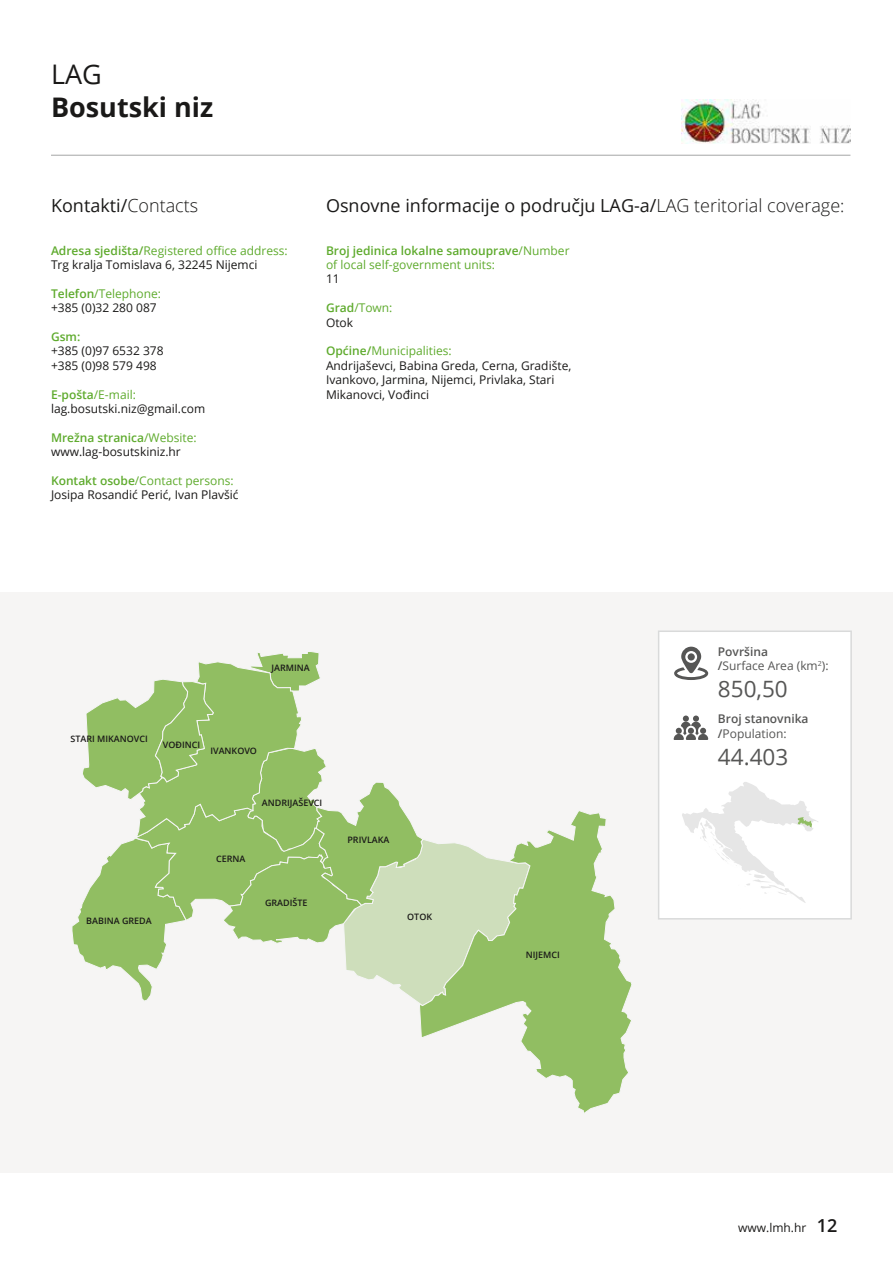
<style>
.page{position:relative;width:893px;height:1263px;background:#fff}
.page>*{position:absolute;margin:0;border:0;box-sizing:border-box;transform-origin:0 0}
.t1{font:700 27px "Open Sans";color:#1a1918}
.t2{font:27px "Open Sans";color:#1a1918}
.t3{font:22.5px "Open Sans";color:#565655}
.t4{font:18px "Open Sans";color:#1a1918}
.t5{font:12px/14.4px "Open Sans";color:#1a1918}
.t6{font:12px/14.4px "Open Sans";color:#5fab2e}
.t7{font:12px/14.4px "Open Sans";color:#565655}
.t8{font:600 12px/14.4px "Open Sans";color:#565655}
.t9{font:600 12px "Open Sans";color:#5fab2e}
.t10{font:600 8.85px "Open Sans";color:#1a1918}
.s1{font-weight:300}
.s2{font-weight:600;color:#5fab2e}
.s3{color:#5fab2e}
.s4{font-weight:600}
.s5{color:#1a1918}
.s6{font-weight:400}
.s7{font-weight:600;font-size:18px}
</style>
<div class="page">
<div style="left:0;top:592px;width:893px;height:580px;background:#f6f5f4"></div>
<img style="left:681px;top:100px;width:169px;height:44px">
<svg style="left:420px;top:811px;width:212px;height:302px"></svg>
<svg style="left:72px;top:652px;width:459px;height:354px"></svg>
<hr style="left:51px;top:155px;width:799px;height:1px;background:#a4a5a5">
<div style="left:658px;top:630px;width:194px;height:289px;background:#fff;border:2px solid #d9dada"></div>
<svg style="left:674px;top:647px;width:34px;height:33px"></svg>
<div style="left:688px;top:653px;width:7px;height:7px;background:#565655;border-radius:50%"></div>
<div style="left:683px;top:715px;width:6px;height:7px;background:#565655;border-radius:50%"></div>
<div style="left:693px;top:715px;width:6px;height:7px;background:#565655;border-radius:50%"></div>
<svg style="left:674px;top:722px;width:34px;height:18px"></svg>
<svg style="left:682px;top:782px;width:136px;height:121px"></svg>
<h1 class="t2" style="left:51px;top:56px;width:52px">LAG</h1>
<h1 class="t1" style="left:51px;top:88px;width:164px">Bosutski niz</h1>
<h3 class="t4" style="left:51px;top:193px;width:149px">Kontakti/<span class="s1">Contacts</span></h3>
<h3 class="t4" style="left:326px;top:193px;width:520px">Osnovne informacije o području LAG-a/<span class="s1">LAG teritorial coverage:</span></h3>
<p class="t5" style="left:51px;top:243px;width:238px"><span class="s2">Adresa sjedišta/</span><span class="s3">Registered office address:<br></span>Trg kralja Tomislava 6, 32245 Nijemci</p>
<p class="t5" style="left:51px;top:286px;width:112px"><span class="s2">Telefon</span><span class="s3">/Telephone: </span>+385 (0)32 280 087</p>
<p class="t9" style="left:51px;top:328px;width:31px">Gsm:</p>
<p class="t5" style="left:51px;top:343px;width:114px">+385 (0)97 6532 378 +385 (0)98 579 498</p>
<p class="t5" style="left:51px;top:387px;width:156px"><span class="s2">E-pošta</span><span class="s3">/E-mail: </span>lag.bosutski.niz@gmail.com</p>
<p class="t5" style="left:51px;top:430px;width:147px"><span class="s2">Mrežna stranica</span><span class="s3">/Website: </span>www.lag-bosutskiniz.hr</p>
<p class="t5" style="left:51px;top:473px;width:189px"><span class="s2">Kontakt osobe</span><span class="s3">/Contact persons:<br></span>Josipa Rosandić Perić, Ivan Plavšić</p>
<p class="t6" style="left:326px;top:243px;width:245px"><span class="s4">Broj jedinica lokalne samouprave</span>/Number of local self-government units:</p>
<p class="t5" style="left:326px;top:271px;width:15px">11</p>
<p class="t6" style="left:326px;top:300px;width:68px"><span class="s4">Grad</span>/Town:<br><span class="s5">Otok</span></p>
<p class="t5" style="left:326px;top:343px;width:247px"><span class="s2">Općine/</span><span class="s3">Municipalities:<br></span>Andrijaševci, Babina Greda, Cerna, Gradište, Ivankovo, Jarmina, Nijemci, Privlaka, Stari Mikanovci, Vođinci</p>
<p class="t10" style="left:272px;top:661px;width:40px">JARMINA</p>
<p class="t10" style="left:70px;top:733px;width:79px">STARI MIKANOVCI</p>
<p class="t10" style="left:163px;top:738px;width:39px">VOĐINCI</p>
<p class="t10" style="left:210px;top:744px;width:48px">IVANKOVO</p>
<p class="t10" style="left:86px;top:914px;width:67px">BABINA GREDA</p>
<p class="t10" style="left:262px;top:797px;width:62px">ANDRIJAŠEVCI</p>
<p class="t10" style="left:216px;top:852px;width:31px">CERNA</p>
<p class="t10" style="left:265px;top:896px;width:44px">GRADIŠTE</p>
<p class="t10" style="left:347px;top:833px;width:43px">PRIVLAKA</p>
<p class="t10" style="left:407px;top:910px;width:26px">OTOK</p>
<p class="t10" style="left:526px;top:949px;width:36px">NIJEMCI</p>
<p class="t7" style="left:718px;top:644px;width:112px"><span class="s4">Površina<br>/</span>Surface Area (km<sup>2</sup>):</p>
<h2 class="t3" style="left:718px;top:674px;width:71px">850,50</h2>
<p class="t8" style="left:718px;top:712px;width:92px">Broj stanovnika /<span class="s6">Population:</span></p>
<h2 class="t3" style="left:718px;top:741px;width:72px">44.403</h2>
<p class="t5" style="left:738px;top:1220px;width:101px">www.lmh.hr <span class="s7">12</span></p>
</div>
